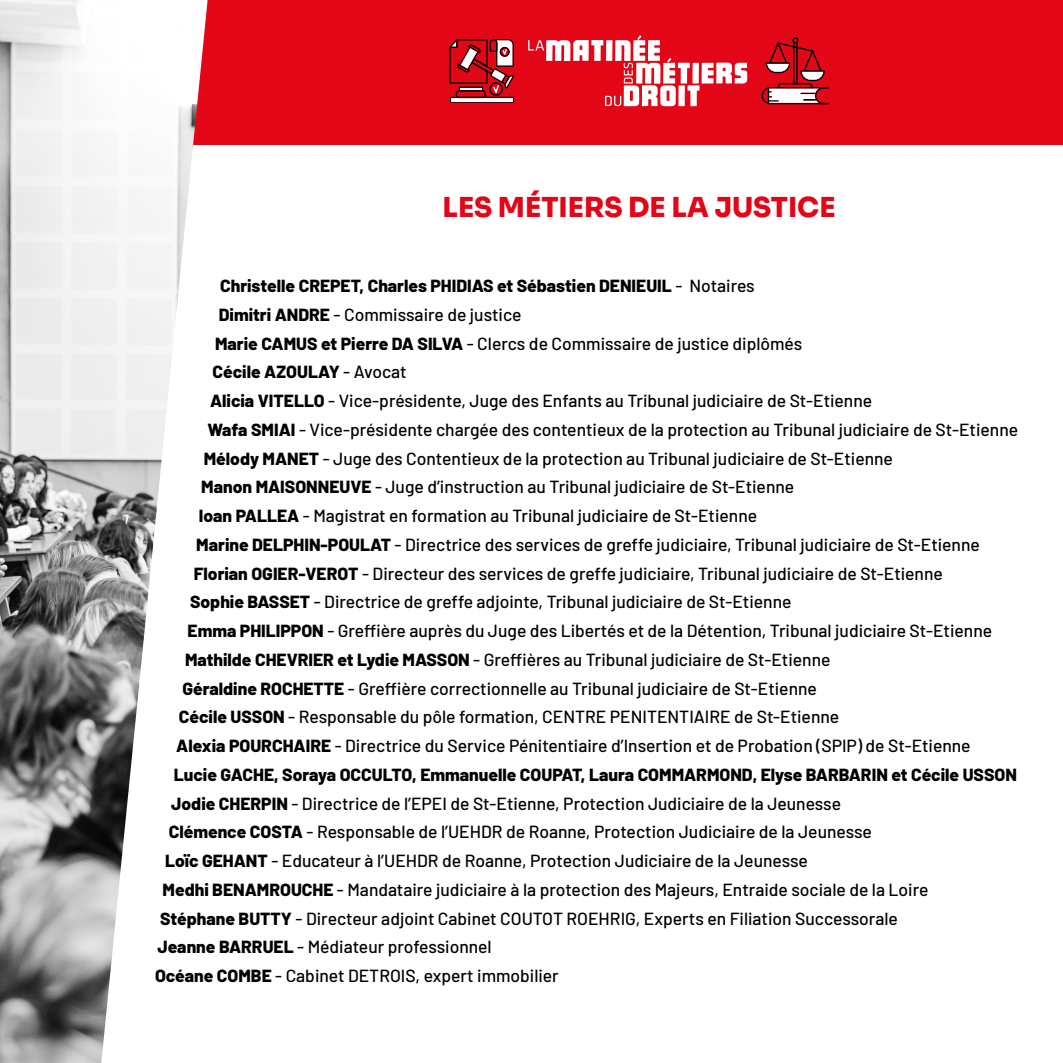
<style>
.page{position:relative;width:1063px;height:1063px;background:#fff}
.page>*{position:absolute;margin:0;border:0;box-sizing:border-box;transform-origin:0 0}
.t1{font:27.5px "Sora";color:#e30617}
.t2{font:500 17.5px "Barlow";color:#000}
.t3{font:800 17.5px "Barlow";color:#000}
.s1{font-weight:500}
.s2{font-weight:800}
</style>
<div class="page">
<div style="left:0;top:0;width:1063px;height:144px;background:#e30617"></div>
<svg style="left:528px;top:35px;width:219px;height:71px"></svg>
<svg style="left:449px;top:39px;width:65px;height:64px"></svg>
<svg style="left:762px;top:37px;width:67px;height:67px"></svg>
<img style="left:0;top:0;width:208px;height:1063px">
<h1 class="t1" style="left:443px;top:185px;width:395px">LES MÉTIERS DE LA JUSTICE</h1>
<p class="t3" style="left:220px;top:273px;width:536px">Christelle CREPET, Charles PHIDIAS et Sébastien DENIEUIL <span class="s1">- Notaires</span></p>
<p class="t2" style="left:219px;top:302px;width:304px"><span class="s2">Dimitri ANDRE</span> - Commissaire de justice</p>
<p class="t2" style="left:215px;top:331px;width:589px"><span class="s2">Marie CAMUS et Pierre DA SILVA</span> - Clercs de Commissaire de justice diplômés</p>
<p class="t3" style="left:213px;top:359px;width:196px">Cécile AZOULAY <span class="s1">- Avocat</span></p>
<p class="t2" style="left:210px;top:388px;width:664px"><span class="s2">Alicia VITELLO</span> - Vice-présidente, Juge des Enfants au Tribunal judiciaire de St-Etienne</p>
<p class="t2" style="left:208px;top:417px;width:812px"><span class="s2">Wafa SMIAI</span> - Vice-présidente chargée des contentieux de la protection au Tribunal judiciaire de St-Etienne</p>
<p class="t2" style="left:204px;top:446px;width:691px"><span class="s2">Mélody MANET</span> - Juge des Contentieux de la protection au Tribunal judiciaire de St-Etienne</p>
<p class="t2" style="left:201px;top:474px;width:594px"><span class="s2">Manon MAISONNEUVE</span> - Juge d’instruction au Tribunal judiciaire de St-Etienne</p>
<p class="t2" style="left:199px;top:503px;width:560px"><span class="s2">Ioan PALLEA</span> - Magistrat en formation au Tribunal judiciaire de St-Etienne</p>
<p class="t2" style="left:196px;top:532px;width:785px"><span class="s2">Marine DELPHIN-POULAT</span> - Directrice des services de greffe judiciaire, Tribunal judiciaire de St-Etienne</p>
<p class="t2" style="left:194px;top:561px;width:751px"><span class="s2">Florian OGIER-VEROT</span> - Directeur des services de greffe judiciaire, Tribunal judiciaire de St-Etienne</p>
<p class="t2" style="left:190px;top:589px;width:603px"><span class="s2">Sophie BASSET</span> - Directrice de greffe adjointe, Tribunal judiciaire de St-Etienne</p>
<p class="t2" style="left:188px;top:618px;width:806px"><span class="s2">Emma PHILIPPON</span> - Greffière auprès du Juge des Libertés et de la Détention, Tribunal judiciaire St-Etienne</p>
<p class="t2" style="left:185px;top:647px;width:647px"><span class="s2">Mathilde CHEVRIER et Lydie MASSON</span> - Greffières au Tribunal judiciaire de St-Etienne</p>
<p class="t2" style="left:183px;top:676px;width:636px"><span class="s2">Géraldine ROCHETTE</span> - Greffière correctionnelle au Tribunal judiciaire de St-Etienne</p>
<p class="t2" style="left:179px;top:704px;width:662px"><span class="s2">Cécile USSON</span> - Responsable du pôle formation, CENTRE PENITENTIAIRE de St-Etienne</p>
<p class="t2" style="left:176px;top:733px;width:796px"><span class="s2">Alexia POURCHAIRE</span> - Directrice du Service Pénitentiaire d’Insertion et de Probation (SPIP) de St-Etienne</p>
<p class="t3" style="left:174px;top:762px;width:845px">Lucie GACHE, Soraya OCCULTO, Emmanuelle COUPAT, Laura COMMARMOND, Elyse BARBARIN et Cécile USSON</p>
<p class="t2" style="left:171px;top:791px;width:671px"><span class="s2">Jodie CHERPIN</span> - Directrice de l’EPEI de St-Etienne, Protection Judiciaire de la Jeunesse</p>
<p class="t2" style="left:169px;top:819px;width:705px"><span class="s2">Clémence COSTA</span> - Responsable de l’UEHDR de Roanne, Protection Judiciaire de la Jeunesse</p>
<p class="t2" style="left:165px;top:848px;width:644px"><span class="s2">Loïc GEHANT</span> - Educateur à l’UEHDR de Roanne, Protection Judiciaire de la Jeunesse</p>
<p class="t2" style="left:163px;top:877px;width:767px"><span class="s2">Medhi BENAMROUCHE</span> - Mandataire judiciaire à la protection des Majeurs, Entraide sociale de la Loire</p>
<p class="t2" style="left:160px;top:906px;width:739px"><span class="s2">Stéphane BUTTY</span> - Directeur adjoint Cabinet COUTOT ROEHRIG, Experts en Filiation Successorale</p>
<p class="t2" style="left:158px;top:934px;width:336px"><span class="s2">Jeanne BARRUEL</span> - Médiateur professionnel</p>
<p class="t2" style="left:155px;top:963px;width:405px"><span class="s2">Océane COMBE</span> - Cabinet DETROIS, expert immobilier</p>
</div>
